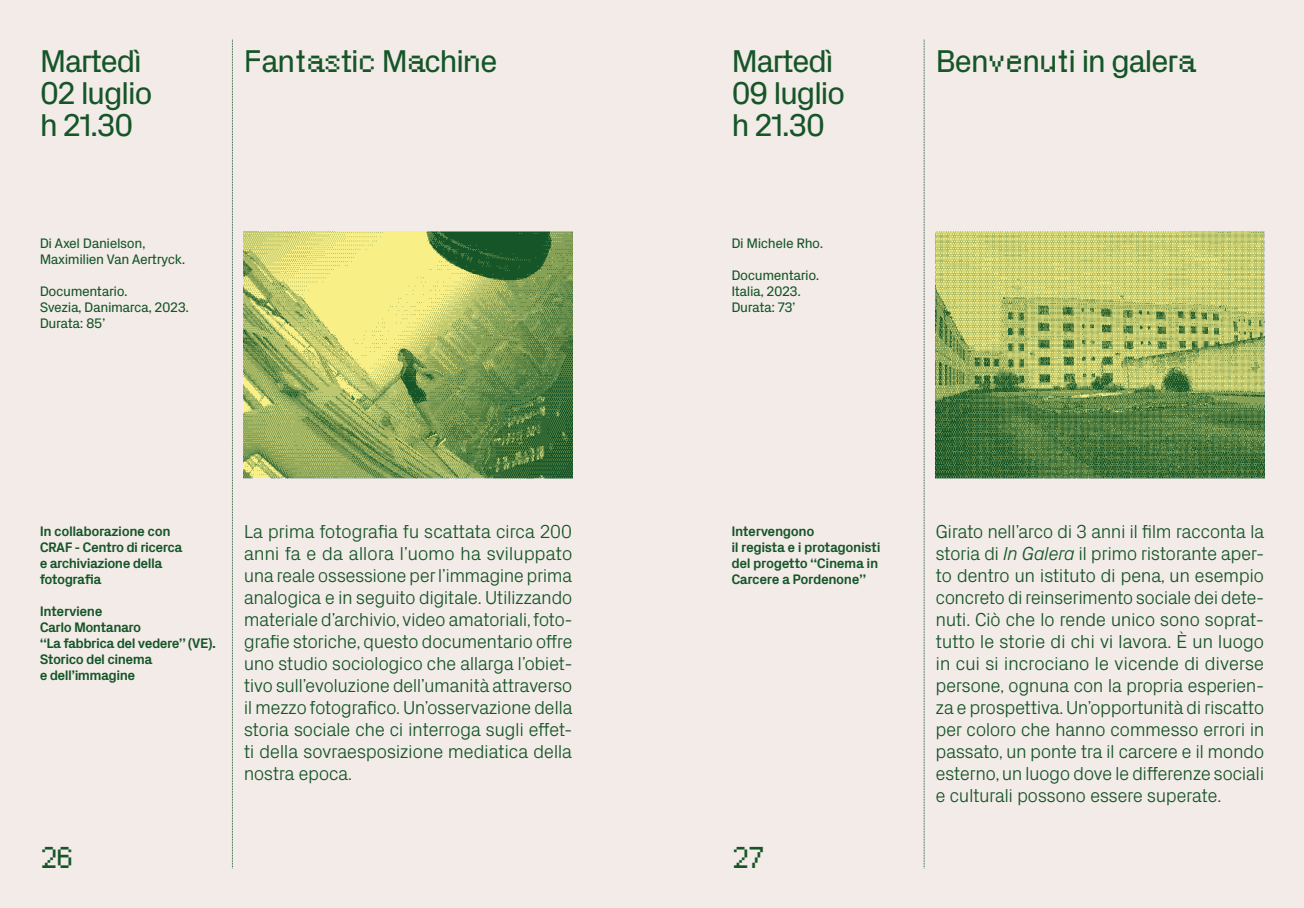
<style>
.page{position:relative;width:1304px;height:908px;background:#fff}
.page>*{position:absolute;margin:0;border:0;box-sizing:border-box;transform-origin:0 0}
.t1{font:32px/32px "Px Grotesk Pan";letter-spacing:-.05em;color:#155528}
.t2{font:31px "Px Grotesk Trial Screen";color:#155528}
.t3{font:300 19px/22px "Px Grotesk Pan";letter-spacing:-.03em;color:#155528;text-align:justify}
.t4{font:700 14px/16px "Px Grotesk Pan";letter-spacing:-.04em;color:#155528}
.t5{font:14px/16px "Px Grotesk Pan";letter-spacing:-.03em;color:#155528}
.s1{font-family:"Px Grotesk Trial Screen"}
.s2{font-style:italic}
</style>
<div class="page">
<div style="left:652px;top:0;width:652px;height:907px;background:#f3ebe8"></div>
<div style="left:0;top:0;width:652px;height:907px;background:#f3ebe8"></div>
<svg style="left:232px;top:40px;width:1px;height:827px"></svg>
<svg style="left:924px;top:40px;width:1px;height:827px"></svg>
<img style="left:244px;top:231px;width:329px;height:247px">
<img style="left:935px;top:231px;width:329px;height:247px">
<h1 class="t1" style="left:40px;top:43px;width:114px">Martedì<br>02 luglio h 21.30</h1>
<p class="t5" style="left:40px;top:234px;width:147px">Di Axel Danielson,<br>Maximilien Van Aertryck.</p>
<p class="t5" style="left:40px;top:282px;width:151px">Documentario.<br>Svezia, Danimarca, 2023.<br>Durata: 85’</p>
<h1 class="t1" style="left:244px;top:43px;width:255px"><span class="s1">F</span>an<span class="s1">tas</span>ti<span class="s1">c</span> M<span class="s1">a</span>chi<span class="s1">n</span>e</h1>
<h1 class="t1" style="left:731px;top:43px;width:116px">Martedì<br>09 luglio h 21.30</h1>
<p class="t5" style="left:731px;top:234px;width:94px">Di Michele Rho.</p>
<p class="t5" style="left:731px;top:266px;width:90px">Documentario.<br>Italia, 2023.<br>Durata: 73’</p>
<h1 class="t1" style="left:935px;top:43px;width:262px">Ben<span class="s1">ve</span>n<span class="s1">ut</span>i in galer<span class="s1">a</span></h1>
<p class="t4" style="left:40px;top:522px;width:144px">In collaborazione con<br>CRAF - Centro di ricerca e archiviazione della fotografia</p>
<p class="t4" style="left:40px;top:602px;width:178px">Interviene<br>Carlo Montanaro<br>“La fabbrica del vedere” (VE).<br>Storico del cinema<br>e dell’immagine</p>
<p class="t3" style="left:244px;top:519px;width:330px">La prima fotografia fu scattata circa 200 anni fa e da allora l’uomo ha sviluppato una reale ossessione per l’immagine prima analogica e in seguito digitale. Utilizzando materiale d’archivio, video amatoriali, foto&shy;grafie storiche, questo documentario offre uno studio sociologico che allarga l’obiet&shy;tivo sull’evoluzione dell’umanità attraverso il mezzo fotografico. Un’osservazione della storia sociale che ci interroga sugli effet&shy;ti della sovraesposizione mediatica della nostra epoca.</p>
<p class="t4" style="left:731px;top:522px;width:151px">Intervengono<br>il regista e i protagonisti del progetto “Cinema in<br>Carcere a Pordenone”</p>
<p class="t3" style="left:935px;top:519px;width:331px">Girato nell’arco di 3 anni il film racconta la storia di <span class="s2">In Galera</span> il primo ristorante aper&shy;to dentro un istituto di pena, un esempio concreto di reinserimento sociale dei dete&shy;nuti. Ciò che lo rende unico sono soprat&shy;tutto le storie di chi vi lavora. È un luogo in cui si incrociano le vicende di diverse persone, ognuna con la propria esperien&shy;za e prospettiva. Un’opportunità di riscatto per coloro che hanno commesso errori in passato, un ponte tra il carcere e il mondo esterno, un luogo dove le differenze sociali e culturali possono essere superate.</p>
<h2 class="t2" style="left:40px;top:843px;width:36px">26</h2>
<h2 class="t2" style="left:731px;top:843px;width:36px">27</h2>
</div>
